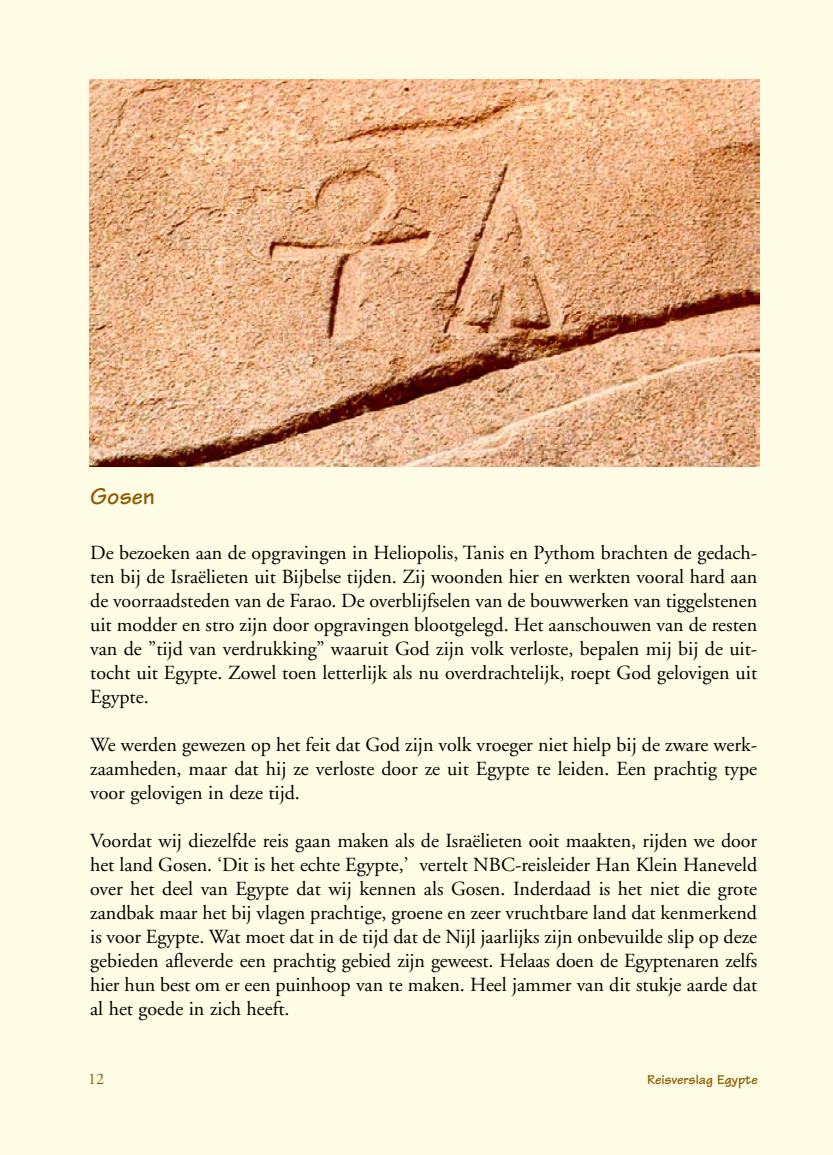
<style>
.page{position:relative;width:833px;height:1155px;background:#fff}
.page>*{position:absolute;margin:0;border:0;box-sizing:border-box;transform-origin:0 0}
.t1{font:700 24px "Tekton";color:#8d5d04}
.t2{font:20px/24px "Adobe Garamond";color:#000;text-align:justify}
.t3{font:16px "Adobe Garamond";color:#8d5d04}
.t4{font:700 14px "Tekton";color:#8d5d04}
</style>
<div class="page">
<div style="left:0;top:0;width:832px;height:1155px;background:#fffce6"></div>
<img style="left:90px;top:80px;width:669px;height:387px">
<p class="t1" style="left:90px;top:481px;width:66px">Gosen</p>
<p class="t2" style="left:90px;top:541px;width:668px">De bezoeken aan de opgravingen in Heliopolis, Tanis en Pythom brachten de gedach&shy;ten bij de Israëlieten uit Bijbelse tijden. Zij woonden hier en werkten vooral hard aan de voorraadsteden van de Farao. De overblijfselen van de bouwwerken van tiggelstenen uit modder en stro zijn door opgravingen blootgelegd. Het aanschouwen van de resten van de ”tijd van verdrukking” waaruit God zijn volk verloste, bepalen mij bij de uit&shy;tocht uit Egypte. Zowel toen letterlijk als nu overdrachtelijk, roept God gelovigen uit Egypte.</p>
<p class="t2" style="left:90px;top:733px;width:668px">We werden gewezen op het feit dat God zijn volk vroeger niet hielp bij de zware werk&shy;zaamheden, maar dat hij ze verloste door ze uit Egypte te leiden. Een prachtig type voor gelovigen in deze tijd.</p>
<p class="t2" style="left:90px;top:829px;width:668px">Voordat wij diezelfde reis gaan maken als de Israëlieten ooit maakten, rijden we door het land Gosen. ‘Dit is het echte Egypte,’ vertelt NBC-reisleider Han Klein Haneveld over het deel van Egypte dat wij kennen als Gosen. Inderdaad is het niet die grote zandbak maar het bij vlagen prachtige, groene en zeer vruchtbare land dat kenmerkend is voor Egypte. Wat moet dat in de tijd dat de Nijl jaarlijks zijn onbevuilde slip op deze gebieden afleverde een prachtig gebied zijn geweest. Helaas doen de Egyptenaren zelfs hier hun best om er een puinhoop van te maken. Heel jammer van dit stukje aarde dat al het goede in zich heeft.</p>
<p class="t3" style="left:88px;top:1070px;width:17px">12</p>
<p class="t4" style="left:646px;top:1071px;width:112px">Reisverslag Egypte</p>
</div>
